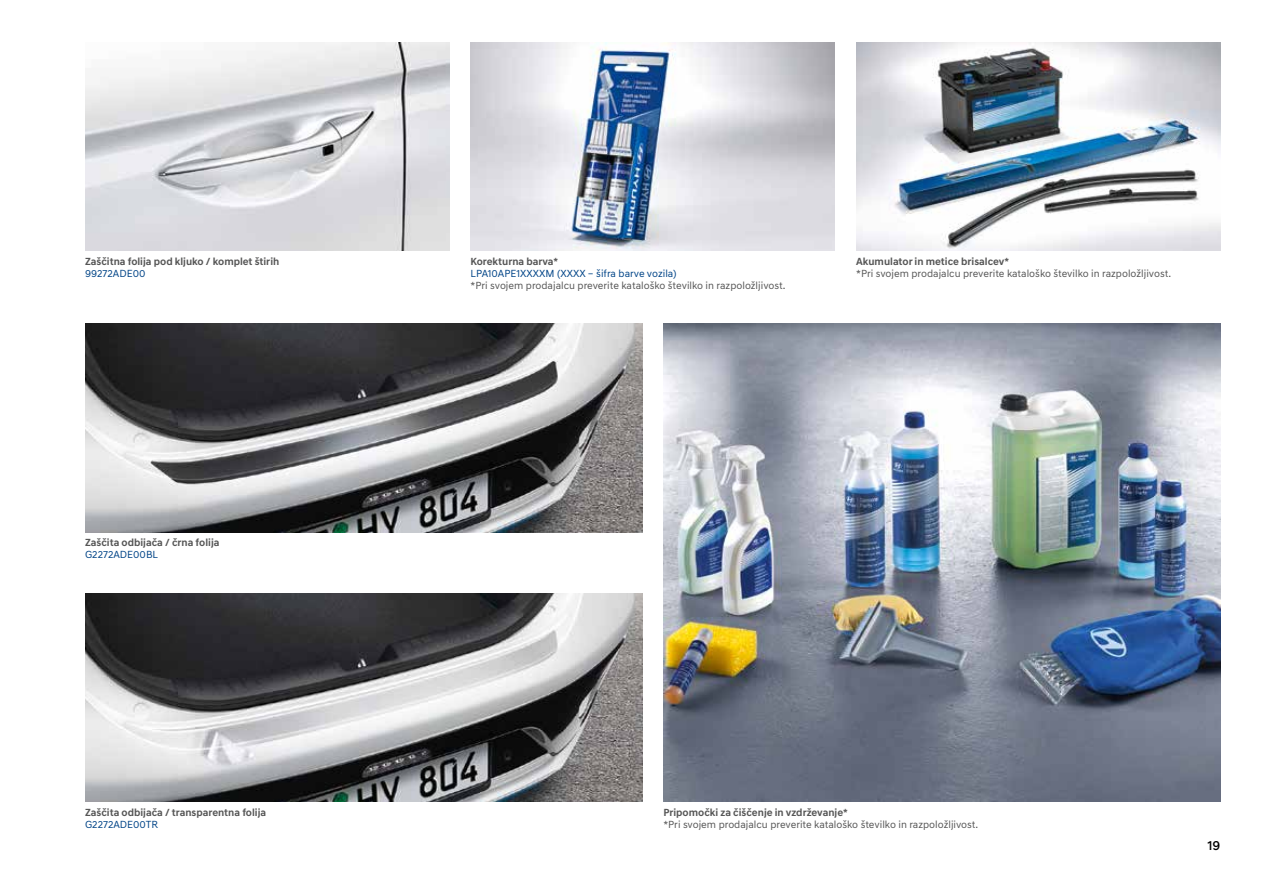
<style>
.page{position:relative;width:1263px;height:893px;background:#fff}
.page>*{position:absolute;margin:0;border:0;box-sizing:border-box;transform-origin:0 0}
.t1{font:500 13.5px "Hyundai Sans Text";color:#000}
.t2{font:10.5px "Hyundai Sans Text";color:#565656}
.t3{font:700 10.5px "Hyundai Sans Text";color:#565656}
.t4{font:10.5px "Hyundai Sans Text";color:#004487}
</style>
<div class="page">
<img style="left:663px;top:324px;width:557px;height:477px">
<img style="left:471px;top:43px;width:364px;height:208px">
<img style="left:856px;top:43px;width:364px;height:208px">
<img style="left:85px;top:324px;width:557px;height:208px">
<img style="left:85px;top:593px;width:557px;height:208px">
<img style="left:85px;top:43px;width:364px;height:208px">
<p class="t3" style="left:85px;top:255px;width:196px">Zaščitna folija pod kljuko / komplet štirih</p>
<p class="t4" style="left:85px;top:267px;width:62px">99272ADE00</p>
<p class="t3" style="left:85px;top:536px;width:136px">Zaščita odbijača / črna folija</p>
<p class="t4" style="left:85px;top:548px;width:74px">G2272ADE00BL</p>
<p class="t3" style="left:85px;top:805px;width:183px">Zaščita odbijača / transparentna folija</p>
<p class="t4" style="left:85px;top:818px;width:74px">G2272ADE00TR</p>
<p class="t3" style="left:471px;top:255px;width:89px">Korekturna barva*</p>
<p class="t4" style="left:471px;top:267px;width:207px">LPA10APE1XXXXM (XXXX – šifra barve vozila)</p>
<p class="t2" style="left:471px;top:279px;width:316px">*Pri svojem prodajalcu preverite kataloško številko in razpoložljivost.</p>
<p class="t3" style="left:856px;top:255px;width:155px">Akumulator in metice brisalcev*</p>
<p class="t2" style="left:856px;top:267px;width:316px">*Pri svojem prodajalcu preverite kataloško številko in razpoložljivost.</p>
<p class="t3" style="left:663px;top:805px;width:186px">Pripomočki za čiščenje in vzdrževanje*</p>
<p class="t2" style="left:663px;top:818px;width:316px">*Pri svojem prodajalcu preverite kataloško številko in razpoložljivost.</p>
<p class="t1" style="left:1207px;top:838px;width:14px">19</p>
</div>
